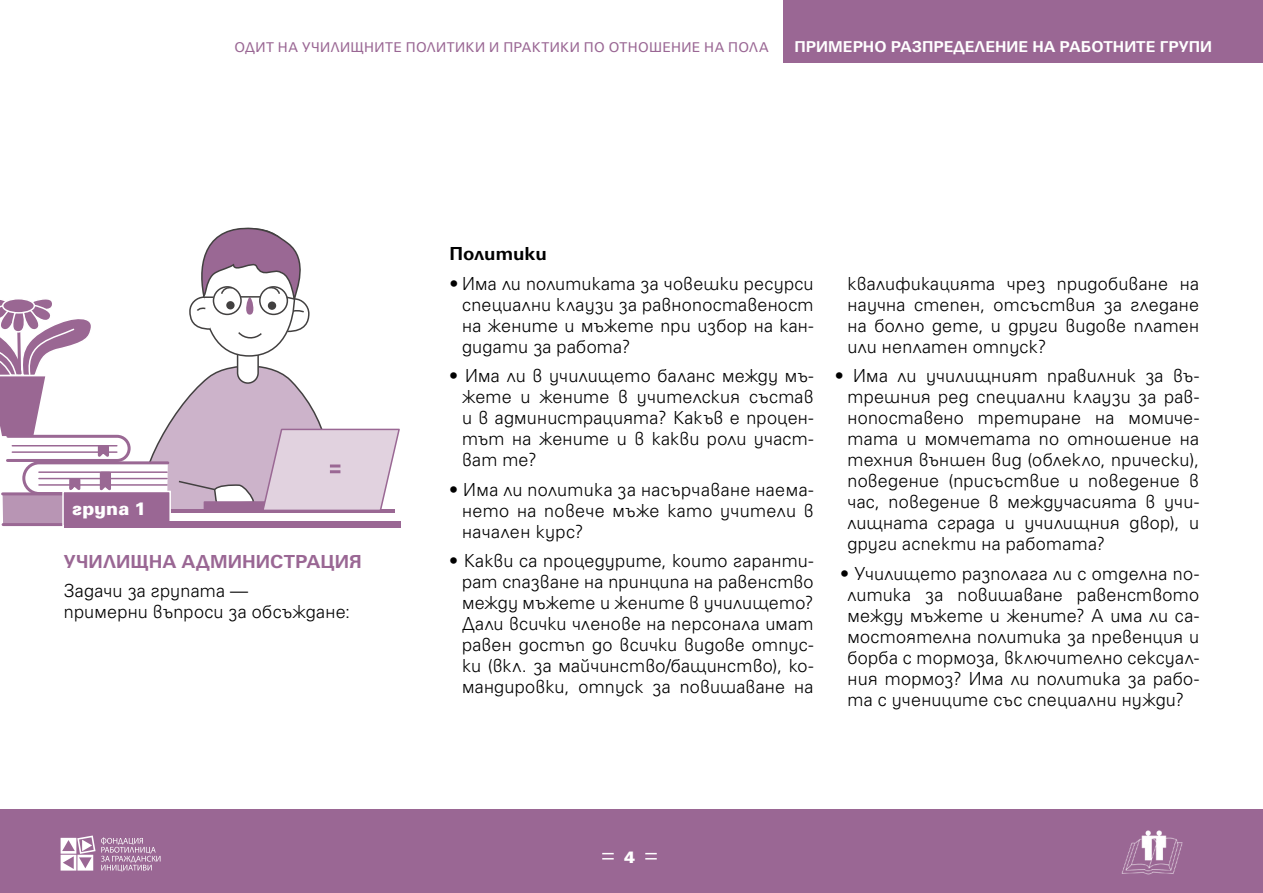
<style>
.page{position:relative;width:1263px;height:893px;background:#fff}
.page>*{position:absolute;margin:0;border:0;box-sizing:border-box;transform-origin:0 0}
.t1{font:300 18px/21px "SP Universus";letter-spacing:.015em;color:#000;text-align:justify}
.t2{font:700 18px "SP Universus";letter-spacing:.135em;color:#9a6794}
.t3{font:700 18px "SP Universus";letter-spacing:.005em;color:#000}
.t4{font:900 18px "SP Universus";color:#fff}
.t5{font:900 16.5px "SP Universus";color:#fff}
.t6{font:700 15px "SP Universus";color:#fff}
.t7{font:13.5px "SP Universus";letter-spacing:.03em;color:#9a6794}
</style>
<div class="page">
<div style="left:783px;top:0;width:480px;height:62px;background:#9a6794"></div>
<div style="left:0;top:809px;width:1263px;height:84px;background:#9a6794"></div>
<svg style="left:61px;top:835px;width:99px;height:37px"></svg>
<img style="left:1121px;top:830px;width:62px;height:45px">
<svg style="left:602px;top:853px;width:12px;height:6px"></svg>
<svg style="left:645px;top:853px;width:12px;height:6px"></svg>
<svg style="left:0;top:228px;width:400px;height:298px"></svg>
<div style="left:62px;top:491px;width:109px;height:36px;background:#9a6794;border:2px solid #fff"></div>
<div style="left:64px;top:521px;width:336px;height:7px;background:#9a6794"></div>
<p class="t7" style="left:234px;top:39px;width:536px">Одит на училищните политики и практики по отношение на пола</p>
<p class="t6" style="left:794px;top:38px;width:419px">примерно разпределение на работните групи</p>
<p class="t4" style="left:72px;top:498px;width:76px">група 1</p>
<p class="t2" style="left:64px;top:551px;width:299px">Училищна администрация</p>
<p class="t1" style="left:64px;top:580px;width:288px">Задачи за групата —<br>примерни въпроси за обсъждане:</p>
<p class="t3" style="left:449px;top:243px;width:99px">Политики</p>
<p class="t1" style="left:462px;top:272px;width:353px;text-indent:-13px">• Има ли политиката за човешки ресурси специални клаузи за равнопоставеност на жените и мъжете при избор на кан&shy;дидати за работа?</p>
<p class="t1" style="left:462px;top:365px;width:353px;text-indent:-13px">• Има ли в училището баланс между мъ&shy;жете и жените в учителския състав и в администрацията? Какъв е процен&shy;тът на жените и в какви роли участ&shy;ват те?</p>
<p class="t1" style="left:462px;top:479px;width:353px;text-indent:-13px">• Има ли политика за насърчаване наема&shy;нето на повече мъже като учители в начален курс?</p>
<p class="t1" style="left:462px;top:550px;width:353px;text-indent:-13px">• Какви са процедурите, които гаранти&shy;рат спазване на принципа на равенство между мъжете и жените в училището?<br>Дали всички членове на персонала имат равен достъп до всички видове отпус&shy;ки (вкл. за майчинство/бащинство), ко&shy;мандировки, отпуск за повишаване на</p>
<p class="t1" style="left:847px;top:273px;width:353px">квалификацията чрез придобиване на научна степен, отсъствия за гледане на болно дете, и други видове платен или неплатен отпуск?</p>
<p class="t1" style="left:847px;top:365px;width:353px;text-indent:-13px">• Има ли училищният правилник за въ&shy;трешния ред специални клаузи за рав&shy;нопоставено третиране на момиче&shy;тата и момчетата по отношение на техния външен вид (облекло, прически), поведение (присъствие и поведение в час, поведение в междучасията в учи&shy;лищната сграда и училищния двор), и други аспекти на работата?</p>
<p class="t1" style="left:840px;top:563px;width:360px;text-align:center">• Училището разполага ли с отделна по&shy;литика за повишаване равенството между мъжете и жените? А има ли са&shy;мостоятелна политика за превенция и борба с тормоза, включително сексуал&shy;ния тормоз? Има ли политика за рабо&shy;та с учениците със специални нужди?</p>
<p class="t5" style="left:624px;top:847px;width:13px">4</p>
</div>
